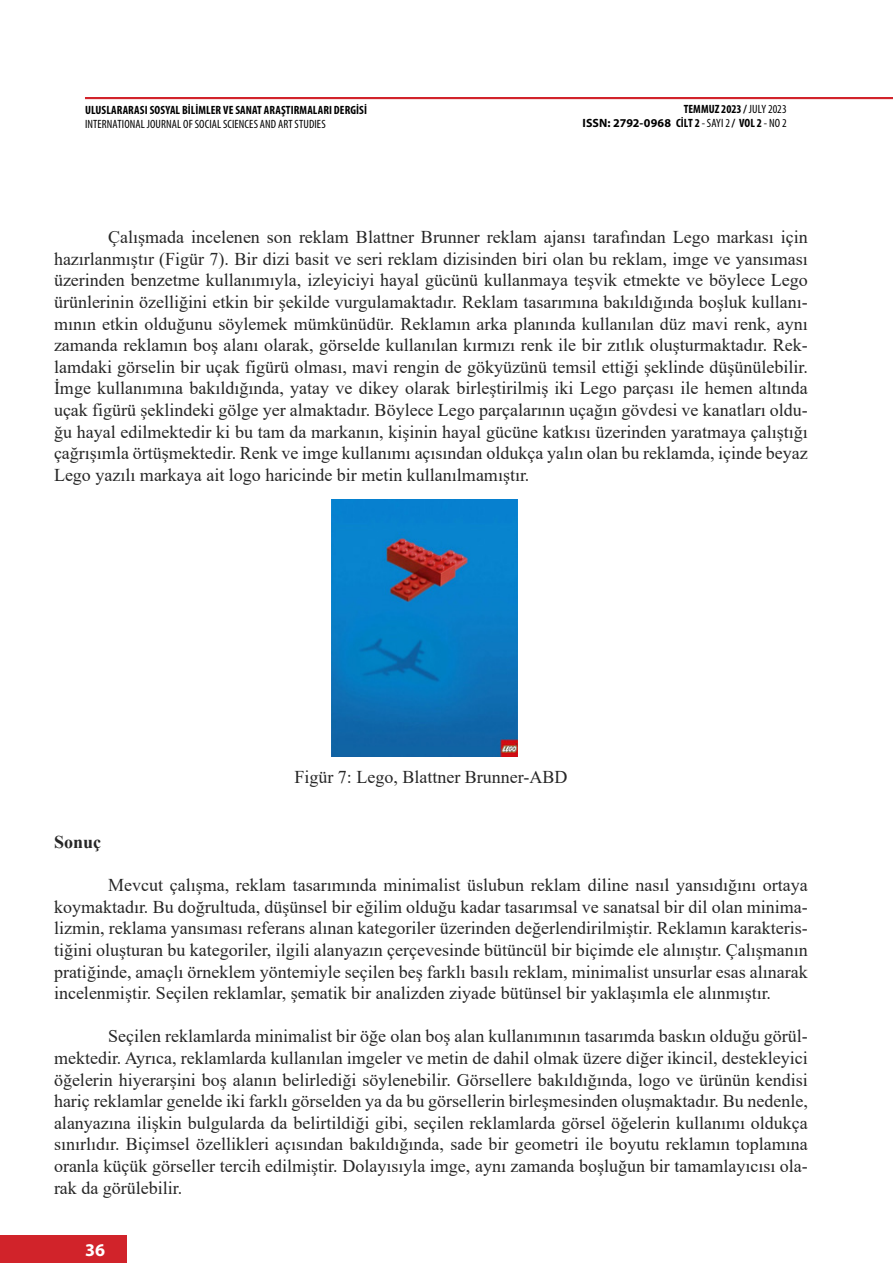
<style>
.page{position:relative;width:893px;height:1263px;background:#fff}
.page>*{position:absolute;margin:0;border:0;box-sizing:border-box;transform-origin:0 0}
.t1{font:18px/21.6px "Times New Roman";color:#262626;text-align:justify}
.t2{font:700 18px "Times New Roman";color:#262626}
.t3{font:700 18px "Myriad Pro";color:#fff}
.t4{font:700 condensed 12px/14.4px "Myriad Pro";letter-spacing:.005em;color:#000;text-align:right}
.t5{font:condensed 12px "Myriad Pro";letter-spacing:.01em;color:#000}
.s1{font-weight:400}
.s2{font-stretch:normal}
</style>
<div class="page">
<div style="left:0;top:1235px;width:126px;height:28px;background:#d1232a"></div>
<img style="left:331px;top:499px;width:186px;height:258px">
<p class="t4" style="left:85px;top:102px;width:283px">ULUSLARARASI SOSYAL BİLİMLER VE SANAT ARAŞTIRMALARI DERGİSİ</p>
<p class="t5" style="left:85px;top:117px;width:242px">INTERNATIONAL JOURNAL OF SOCIAL SCIENCES AND ART STUDIES</p>
<p class="t4" style="left:582px;top:101px;width:206px">TEMMUZ 2023 / <span class="s1">JULY 2023<br></span><span class="s2">ISSN: 2792-0968</span> CİLT 2 <span class="s1">- SAYI 2</span> / VOL 2 <span class="s1">- NO 2</span></p>
<p class="t1" style="left:54px;top:226px;width:755px;text-indent:54px">Çalışmada incelenen son reklam Blattner Brunner reklam ajansı tarafından Lego markası için hazırlanmıştır (Figür 7). Bir dizi basit ve seri reklam dizisinden biri olan bu reklam, imge ve yansıması üzerinden benzetme kullanımıyla, izleyiciyi hayal gücünü kullanmaya teşvik etmekte ve böylece Lego ürünlerinin özelliğini etkin bir şekilde vurgulamaktadır. Reklam tasarımına bakıldığında boşluk kullanı&shy;mının etkin olduğunu söylemek mümkünüdür. Reklamın arka planında kullanılan düz mavi renk, aynı zamanda reklamın boş alanı olarak, görselde kullanılan kırmızı renk ile bir zıtlık oluşturmaktadır. Rek&shy;lamdaki görselin bir uçak figürü olması, mavi rengin de gökyüzünü temsil ettiği şeklinde düşünülebilir.<br>İmge kullanımına bakıldığında, yatay ve dikey olarak birleştirilmiş iki Lego parçası ile hemen altında uçak figürü şeklindeki gölge yer almaktadır. Böylece Lego parçalarının uçağın gövdesi ve kanatları oldu&shy;ğu hayal edilmektedir ki bu tam da markanın, kişinin hayal gücüne katkısı üzerinden yaratmaya çalıştığı çağrışımla örtüşmektedir. Renk ve imge kullanımı açısından oldukça yalın olan bu reklamda, içinde beyaz Lego yazılı markaya ait logo haricinde bir metin kullanılmamıştır.</p>
<p class="t1" style="left:294px;top:766px;width:275px">Figür 7: Lego, Blattner Brunner-ABD</p>
<p class="t2" style="left:54px;top:829px;width:49px">Sonuç</p>
<p class="t1" style="left:54px;top:874px;width:755px;text-indent:54px">Mevcut çalışma, reklam tasarımında minimalist üslubun reklam diline nasıl yansıdığını ortaya koymaktadır. Bu doğrultuda, düşünsel bir eğilim olduğu kadar tasarımsal ve sanatsal bir dil olan minima&shy;lizmin, reklama yansıması referans alınan kategoriler üzerinden değerlendirilmiştir. Reklamın karakteris&shy;tiğini oluşturan bu kategoriler, ilgili alanyazın çerçevesinde bütüncül bir biçimde ele alınıştır. Çalışmanın pratiğinde, amaçlı örneklem yöntemiyle seçilen beş farklı basılı reklam, minimalist unsurlar esas alınarak incelenmiştir. Seçilen reklamlar, şematik bir analizden ziyade bütünsel bir yaklaşımla ele alınmıştır.</p>
<p class="t1" style="left:54px;top:1025px;width:755px;text-indent:54px">Seçilen reklamlarda minimalist bir öğe olan boş alan kullanımının tasarımda baskın olduğu görül&shy;mektedir. Ayrıca, reklamlarda kullanılan imgeler ve metin de dahil olmak üzere diğer ikincil, destekleyici öğelerin hiyerarşini boş alanın belirlediği söylenebilir. Görsellere bakıldığında, logo ve ürünün kendisi hariç reklamlar genelde iki farklı görselden ya da bu görsellerin birleşmesinden oluşmaktadır. Bu nedenle, alanyazına ilişkin bulgularda da belirtildiği gibi, seçilen reklamlarda görsel öğelerin kullanımı oldukça sınırlıdır. Biçimsel özellikleri açısından bakıldığında, sade bir geometri ile boyutu reklamın toplamına oranla küçük görseller tercih edilmiştir. Dolayısıyla imge, aynı zamanda boşluğun bir tamamlayıcısı ola&shy;rak da görülebilir.</p>
<p class="t3" style="left:85px;top:1238px;width:21px">36</p>
</div>
